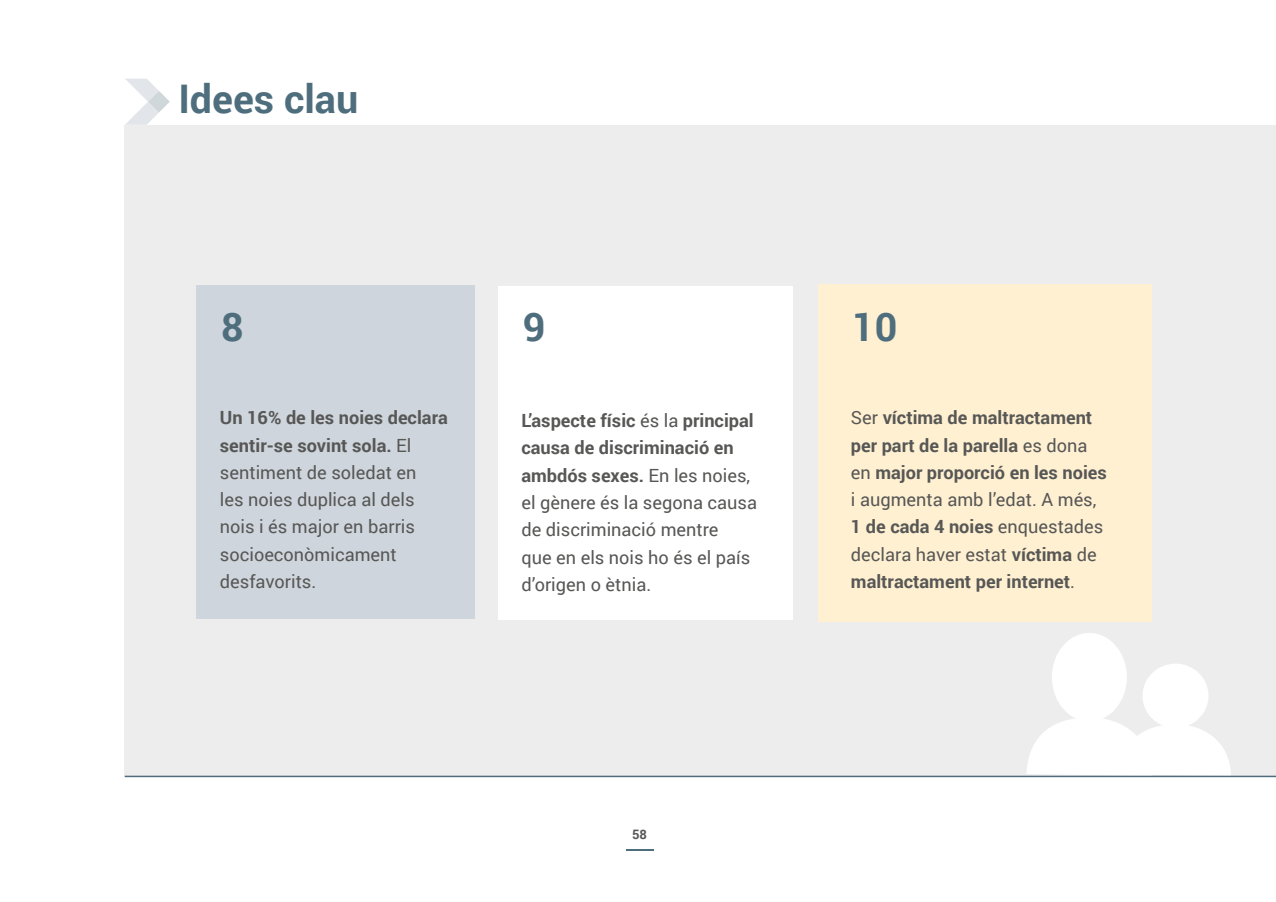
<style>
.page{position:relative;width:1276px;height:902px;background:#fff}
.page>*{position:absolute;margin:0;border:0;box-sizing:border-box;transform-origin:0 0}
.t1{font:700 39.4px "Roboto";color:#4f6e7d}
.t2{font:18.2px/27.2px "Roboto";color:#575756}
.t3{font:700 18.2px/27.2px "Roboto";color:#575756}
.t4{font:700 13px "Roboto";color:#575756}
.s1{font-weight:700}
.s2{font-weight:400}
</style>
<div class="page">
<svg style="left:626px;top:849px;width:27px;height:1px"></svg>
<svg style="left:125px;top:78px;width:45px;height:47px"></svg>
<div style="left:125px;top:125px;width:1151px;height:651px;background:#ededed"></div>
<div style="left:1143px;top:664px;width:64px;height:63px;background:#fff;border-radius:50%"></div>
<div style="left:1142px;top:663px;width:66px;height:65px;border:2px solid #fff;border-radius:50%"></div>
<div style="left:1052px;top:633px;width:74px;height:87px;background:#fff;border-radius:50%"></div>
<div style="left:1052px;top:633px;width:75px;height:88px;border:2px solid #fff;border-radius:50%"></div>
<svg style="left:1027px;top:716px;width:204px;height:59px"></svg>
<hr style="left:125px;top:775px;width:1151px;height:2px;background:#4f6e7d">
<div style="left:818px;top:284px;width:333px;height:338px;background:#fff0d1"></div>
<div style="left:498px;top:286px;width:295px;height:333px;background:#fff"></div>
<div style="left:196px;top:285px;width:279px;height:334px;background:#ced5dc"></div>
<h1 class="t1" style="left:178px;top:71px;width:181px">Idees clau</h1>
<h1 class="t1" style="left:221px;top:299px;width:24px">8</h1>
<h1 class="t1" style="left:523px;top:299px;width:24px">9</h1>
<h1 class="t1" style="left:852px;top:299px;width:47px">10</h1>
<p class="t2" style="left:220px;top:403px;width:229px"><span class="s1">Un 16% de les noies declara sentir-se sovint sola.</span> El sentiment de soledat en<br>les noies duplica al dels nois i és major en barris socioeconòmicament desfavorits.</p>
<p class="t3" style="left:851px;top:403px;width:257px"><span class="s2">Ser</span> víctima de maltractament per part de la parella <span class="s2">es dona en</span> major proporció en les noies <span class="s2">i augmenta amb l’edat. A més,<br></span>1 de cada 4 noies <span class="s2">enquestades declara haver estat</span> víctima <span class="s2">de </span>maltractament per internet<span class="s2">.</span></p>
<p class="t2" style="left:521px;top:406px;width:237px"><span class="s1">L’aspecte físic</span> és la <span class="s1">principal causa de discriminació en ambdós sexes.</span> En les noies, el gènere és la segona causa de discriminació mentre<br>que en els nois ho és el país d’origen o ètnia.</p>
<p class="t4" style="left:632px;top:825px;width:16px">58</p>
</div>
